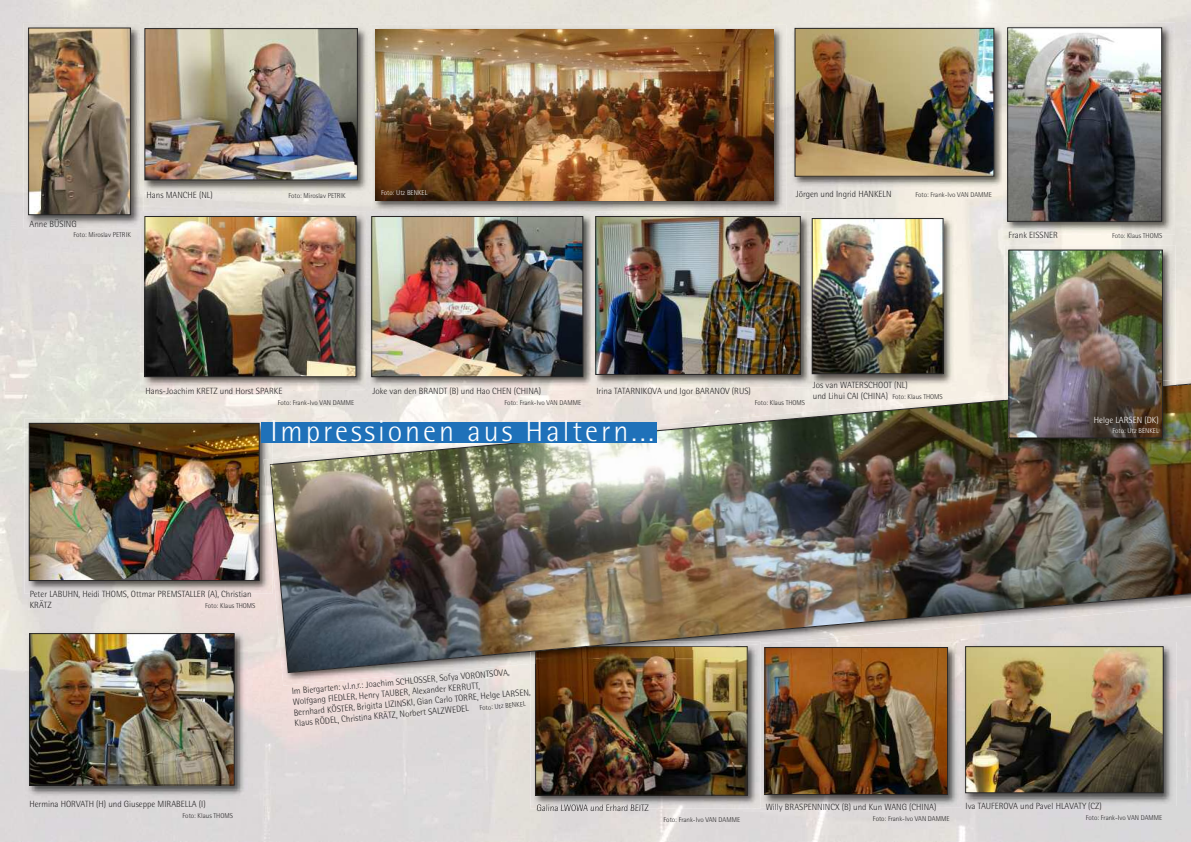
<style>
.page{position:relative;width:1191px;height:842px;background:#fff}
.page>*{position:absolute;margin:0;border:0;box-sizing:border-box;transform-origin:0 0}
.t1{font:300 30px "Rotis Semi Sans";letter-spacing:.1em;color:#fff}
.t2{font:300 9px/10.8px "Rotis Semi Sans";color:#272627}
.t3{font:300 9px "Rotis Semi Sans";color:#fff}
.t4{font:300 7px "Rotis Semi Sans";color:#272627}
.t5{font:300 7px "Rotis Semi Sans";color:#fff}
.s1{font-size:7px}
</style>
<div class="page">
<img style="left:24px;top:23px;width:120px;height:205px">
<img style="left:30px;top:30px;width:99px;height:183px">
<div style="left:28px;top:28px;width:103px;height:187px;border:1px solid #272627"></div>
<img style="left:140px;top:212px;width:227px;height:178px">
<img style="left:140px;top:212px;width:4px;height:16px">
<img style="left:147px;top:218px;width:207px;height:157px">
<div style="left:145px;top:216px;width:211px;height:161px;border:1px solid #272627"></div>
<img style="left:140px;top:24px;width:230px;height:169px">
<img style="left:147px;top:30px;width:209px;height:148px">
<div style="left:145px;top:28px;width:213px;height:152px;border:1px solid #272627"></div>
<img style="left:961px;top:686px;width:215px;height:120px">
<img style="left:967px;top:686px;width:194px;height:105px">
<div style="left:965px;top:646px;width:198px;height:147px;border:1px solid #272627"></div>
<img style="left:530px;top:686px;width:431px;height:123px">
<img style="left:766px;top:686px;width:179px;height:107px">
<div style="left:764px;top:647px;width:183px;height:148px;border:1px solid #272627"></div>
<img style="left:790px;top:24px;width:213px;height:166px">
<img style="left:796px;top:30px;width:196px;height:145px">
<div style="left:794px;top:28px;width:200px;height:149px;border:1px solid #272627"></div>
<img style="left:537px;top:804px;width:86px;height:5px">
<img style="left:760px;top:686px;width:1px;height:122px">
<img style="left:537px;top:686px;width:208px;height:107px">
<div style="left:535px;top:646px;width:212px;height:149px;border:1px solid #272627"></div>
<img style="left:270px;top:378px;width:921px;height:308px">
<img style="left:269px;top:382px;width:922px;height:291px">
<img style="left:1003px;top:23px;width:172px;height:212px">
<img style="left:1009px;top:29px;width:151px;height:191px">
<div style="left:1007px;top:27px;width:155px;height:195px;border:1px solid #272627"></div>
<img style="left:1004px;top:245px;width:171px;height:135px">
<img style="left:1004px;top:380px;width:171px;height:5px">
<img style="left:1004px;top:386px;width:171px;height:65px">
<img style="left:1010px;top:252px;width:150px;height:184px">
<div style="left:1008px;top:250px;width:154px;height:188px;border:1px solid #272627"></div>
<img style="left:367px;top:212px;width:229px;height:178px">
<img style="left:373px;top:218px;width:208px;height:157px">
<div style="left:371px;top:216px;width:212px;height:161px;border:1px solid #272627"></div>
<img style="left:596px;top:212px;width:217px;height:176px">
<img style="left:591px;top:214px;width:5px;height:174px">
<img style="left:597px;top:218px;width:201px;height:155px">
<div style="left:595px;top:216px;width:205px;height:159px;border:1px solid #272627"></div>
<img style="left:807px;top:214px;width:149px;height:173px">
<img style="left:814px;top:220px;width:127px;height:152px">
<div style="left:812px;top:218px;width:131px;height:156px;border:1px solid #272627"></div>
<img style="left:25px;top:629px;width:222px;height:169px">
<img style="left:31px;top:635px;width:201px;height:148px">
<div style="left:29px;top:633px;width:205px;height:152px;border:1px solid #272627"></div>
<img style="left:24px;top:419px;width:248px;height:175px">
<img style="left:263px;top:459px;width:9px;height:103px">
<img style="left:270px;top:465px;width:2px;height:24px">
<img style="left:31px;top:425px;width:226px;height:154px">
<div style="left:29px;top:423px;width:230px;height:158px;border:1px solid #272627"></div>
<div style="left:261px;top:422px;width:396px;height:21px;background:#1f71b9"></div>
<img style="left:371px;top:25px;width:415px;height:189px">
<img style="left:375px;top:29px;width:398px;height:172px">
<p class="t2" style="left:30px;top:220px;width:49px">Anne BÜSING</p>
<p class="t4" style="left:73px;top:232px;width:59px">Foto: Miroslav PETRIK</p>
<p class="t2" style="left:146px;top:190px;width:68px">Hans MANCHE (NL)</p>
<p class="t4" style="left:288px;top:193px;width:59px">Foto: Miroslav PETRIK</p>
<p class="t5" style="left:381px;top:190px;width:48px">Foto: Utz BENKEL</p>
<p class="t2" style="left:795px;top:190px;width:97px">Jörgen und Ingrid HANKELN</p>
<p class="t4" style="left:915px;top:192px;width:78px">Foto: Frank-Ivo VAN DAMME</p>
<p class="t2" style="left:1008px;top:231px;width:51px">Frank EISSNER</p>
<p class="t4" style="left:1112px;top:233px;width:52px">Foto: Klaus THOMS</p>
<p class="t2" style="left:146px;top:386px;width:138px">Hans-Joachim KRETZ und Horst SPARKE</p>
<p class="t4" style="left:278px;top:400px;width:78px">Foto: Frank-Ivo VAN DAMME</p>
<p class="t2" style="left:372px;top:386px;width:170px">Joke van den BRANDT (B) und Hao CHEN (CHINA)</p>
<p class="t4" style="left:504px;top:400px;width:78px">Foto: Frank-Ivo VAN DAMME</p>
<p class="t2" style="left:596px;top:386px;width:156px">Irina TATARNIKOVA und Igor BARANOV (RUS)</p>
<p class="t4" style="left:755px;top:400px;width:52px">Foto: Klaus THOMS</p>
<h1 class="t1" style="left:270px;top:421px;width:385px">Impressionen aus Haltern...</h1>
<p class="t2" style="left:813px;top:381px;width:131px">Jos van WATERSCHOOT (NL)<br>und Lihui CAI (CHINA) <span class="s1">Foto: Klaus THOMS</span></p>
<p class="t2" style="left:30px;top:589px;width:223px">Peter LABUHN, Heidi THOMS, Ottmar PREMSTALLER (A), Christian<br>KRÄTZ</p>
<p class="t4" style="left:205px;top:603px;width:52px">Foto: Klaus THOMS</p>
<p class="t2" style="left:291px;top:687px;width:239px;rotate:-5deg">Im Biergarten: v.l.n.r.: Joachim SCHLOSSER, Sofya VORONTSOVA, Wolfgang FIEDLER, Henry TAUBER, Alexander KERRUTT,<br>Bernhard KÖSTER, Brigitta LIZINSKI, Gian Carlo TORRE, Helge LARSEN, Klaus RÖDEL, Christina KRÄTZ, Norbert SALZWEDEL <span class="s1">Foto: Utz BENKEL</span></p>
<p class="t3" style="left:1093px;top:416px;width:66px">Helge LARSEN (DK)</p>
<p class="t5" style="left:1112px;top:428px;width:48px">Foto: Utz BENKEL</p>
<p class="t2" style="left:29px;top:799px;width:178px">Hermina HORVATH (H) und Giuseppe MIRABELLA (I)</p>
<p class="t4" style="left:183px;top:813px;width:52px">Foto: Klaus THOMS</p>
<p class="t2" style="left:536px;top:803px;width:114px">Galina LWOWA und Erhard BEITZ</p>
<p class="t4" style="left:663px;top:817px;width:78px">Foto: Frank-Ivo VAN DAMME</p>
<p class="t2" style="left:765px;top:803px;width:172px">Willy BRASPENNINCX (B) und Kun WANG (CHINA)</p>
<p class="t4" style="left:873px;top:816px;width:78px">Foto: Frank-Ivo VAN DAMME</p>
<p class="t2" style="left:965px;top:801px;width:137px">Iva TAUFEROVA und Pavel HLAVATY (CZ)</p>
<p class="t4" style="left:1085px;top:815px;width:78px">Foto: Frank-Ivo VAN DAMME</p>
</div>
